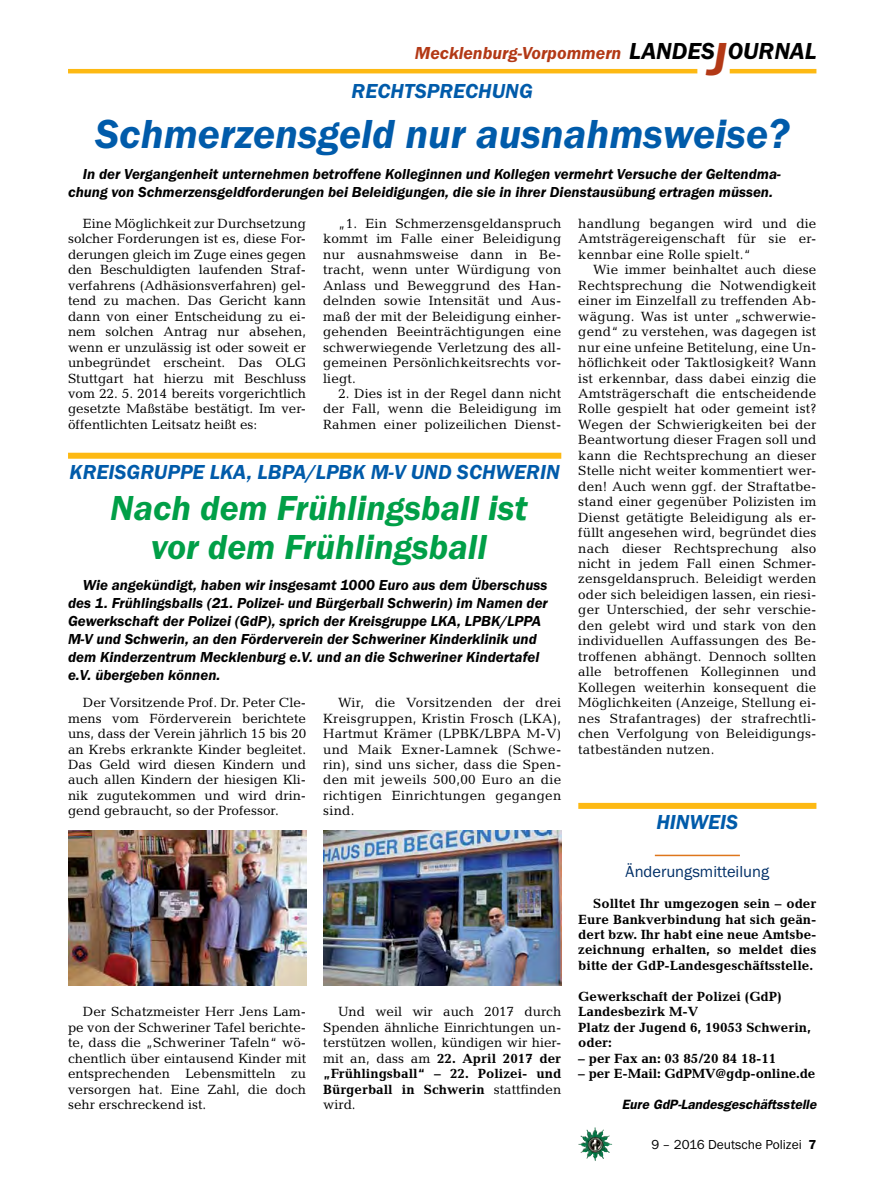
<style>
.page{position:relative;width:893px;height:1191px;background:#fff}
.page>*{position:absolute;margin:0;border:0;box-sizing:border-box;transform-origin:0 0}
._02__HEADLINE_3spalt{font:italic 600 42px "Franklin Gothic Itc T";color:#005baa}
._03__HEADLINE_2spalt{font:italic 600 36px/39px "Franklin Gothic Itc T";color:#009f47;text-align:center}
.t1{font:italic 600 24px "Franklin Gothic Itc T";color:#000}
._01__RUBRIKENZEILE_m{font:italic 600 21px "Franklin Gothic Itc T";color:#005baa}
._01__RUBRIKENZEILE_o{font:italic 600 21px "Franklin Gothic Itc T";color:#005baa}
.t2{font:italic 600 18px "Franklin Gothic Itc T";color:#b33916}
._21__ZÜ_C_2-zeilig{font:16.5px "Franklin Gothic Itc T";color:#002f67}
._08__VORSPANN{font:italic 600 15px/18px "Franklin Gothic Itc T";color:#000}
._09__GRUNDTEXT___Blo{font:13.5px/15.5px "Candida";letter-spacing:.01em;color:#000;text-align:justify}
._09__GRUNDTEXT___Blo-2{font:700 13.5px/15.5px "Candida";color:#000;text-align:justify}
._13__UNTERSCHRIFT_Ar{font:italic 600 13.5px "Franklin Gothic";color:#000}
.t3{font:13.5px "Franklin Gothic Itc T";color:#000}
.s1{font-size:48px;color:#b33916}
.s2{font-weight:700}
.s3{font-weight:600}
</style>
<div class="page">
<img style="left:578px;top:1127px;width:17px;height:25px">
<hr style="left:730px;top:69px;width:86px;height:4px;background:#fdb913">
<hr style="left:68px;top:69px;width:629px;height:4px;background:#fdb913">
<img style="left:68px;top:830px;width:238px;height:155px">
<img style="left:323px;top:830px;width:238px;height:155px">
<hr style="left:655px;top:854px;width:85px;height:2px;background:#de761c">
<div style="left:578px;top:803px;width:238px;height:6px;background:#fdb913"></div>
<div style="left:68px;top:453px;width:493px;height:6px;background:#fdb913"></div>
<h3 class="t2" style="left:415px;top:42px;width:208px">Mecklenburg-Vorpommern</h3>
<p class="_01__RUBRIKENZEILE_o" style="left:352px;top:79px;width:183px">RECHTSPRECHUNG</p>
<h3 class="t1" style="left:629px;top:37px;width:189px">LANDES<span class="s1">J</span>OURNAL</h3>
<p class="_02__HEADLINE_3spalt" style="left:95px;top:109px;width:696px">Schmerzensgeld nur ausnahmsweise?</p>
<p class="_08__VORSPANN" style="left:68px;top:165px;width:714px;text-indent:15px">In der Vergangenheit unternehmen betroffene Kolleginnen und Kollegen vermehrt Versuche der Geltendma&shy;chung von Schmerzensgeldforderungen bei Beleidigungen, die sie in ihrer Dienstausübung ertragen müssen.</p>
<p class="_09__GRUNDTEXT___Blo" style="left:323px;top:216px;width:240px;text-indent:15px">„1. Ein Schmerzensgeldanspruch kommt im Falle einer Beleidigung nur ausnahmsweise dann in Be&shy;tracht, wenn unter Würdigung von Anlass und Beweggrund des Han&shy;delnden sowie Intensität und Aus&shy;maß der mit der Beleidigung einher&shy;gehenden Beeinträchtigungen eine schwerwiegende Verletzung des all&shy;gemeinen Persönlichkeitsrechts vor&shy;liegt.</p>
<p class="_09__GRUNDTEXT___Blo" style="left:323px;top:386px;width:240px;text-indent:15px">2. Dies ist in der Regel dann nicht der Fall, wenn die Beleidigung im Rahmen einer polizeilichen Dienst-</p>
<p class="_09__GRUNDTEXT___Blo" style="left:68px;top:216px;width:240px;text-indent:15px">Eine Möglichkeit zur Durchsetzung solcher Forderungen ist es, diese For&shy;derungen gleich im Zuge eines gegen den Beschuldigten laufenden Straf&shy;verfahrens (Adhäsionsverfahren) gel&shy;tend zu machen. Das Gericht kann dann von einer Entscheidung zu ei&shy;nem solchen Antrag nur absehen, wenn er unzulässig ist oder soweit er unbegründet erscheint. Das OLG Stuttgart hat hierzu mit Beschluss vom 22. 5. 2014 bereits vorgerichtlich gesetzte Maßstäbe bestätigt. Im ver&shy;öffentlichten Leitsatz heißt es:</p>
<p class="_09__GRUNDTEXT___Blo" style="left:578px;top:216px;width:240px">handlung begangen wird und die Amtsträgereigenschaft für sie er&shy;kennbar eine Rolle spielt.“</p>
<p class="_09__GRUNDTEXT___Blo" style="left:578px;top:262px;width:240px;text-indent:15px">Wie immer beinhaltet auch diese Rechtsprechung die Notwendigkeit einer im Einzelfall zu treffenden Ab&shy;wägung. Was ist unter „schwerwie&shy;gend“ zu verstehen, was dagegen ist nur eine unfeine Betitelung, eine Un&shy;höflichkeit oder Taktlosigkeit? Wann ist erkennbar, dass dabei einzig die Amtsträgerschaft die entscheidende Rolle gespielt hat oder gemeint ist?<br>Wegen der Schwierigkeiten bei der Beantwortung dieser Fragen soll und kann die Rechtsprechung an dieser Stelle nicht weiter kommentiert wer&shy;den! Auch wenn ggf. der Straftatbe&shy;stand einer gegenüber Polizisten im Dienst getätigte Beleidigung als er&shy;füllt angesehen wird, begründet dies nach dieser Rechtsprechung also nicht in jedem Fall einen Schmer&shy;zensgeldanspruch. Beleidigt werden oder sich beleidigen lassen, ein riesi&shy;ger Unterschied, der sehr verschie&shy;den gelebt wird und stark von den individuellen Auffassungen des Be&shy;troffenen abhängt. Dennoch sollten alle betroffenen Kolleginnen und Kollegen weiterhin konsequent die Möglichkeiten (Anzeige, Stellung ei&shy;nes Strafantrages) der strafrechtli&shy;chen Verfolgung von Beleidigungs&shy;tatbeständen nutzen.</p>
<p class="_01__RUBRIKENZEILE_m" style="left:70px;top:459px;width:492px">KREISGRUPPE LKA, LBPA/LPBK M-V UND SCHWERIN</p>
<p class="_03__HEADLINE_2spalt" style="left:110px;top:488px;width:419px">Nach dem Frühlingsball ist vor dem Frühlingsball</p>
<p class="_08__VORSPANN" style="left:68px;top:575px;width:481px;text-indent:15px">Wie angekündigt, haben wir insgesamt 1000 Euro aus dem Überschuss des 1. Frühlingsballs (21. Polizei- und Bürgerball Schwerin) im Namen der Gewerkschaft der Polizei (GdP), sprich der Kreisgruppe LKA, LPBK/LPPA M-V und Schwerin, an den Förderverein der Schweriner Kinderklinik und dem Kinderzentrum Mecklenburg e.V. und an die Schweriner Kindertafel e.V. übergeben können.</p>
<p class="_09__GRUNDTEXT___Blo" style="left:323px;top:695px;width:240px;text-indent:15px">Wir, die Vorsitzenden der drei Kreisgruppen, Kristin Frosch (LKA), Hartmut Krämer (LPBK/LBPA M-V) und Maik Exner-Lamnek (Schwe&shy;rin), sind uns sicher, dass die Spen&shy;den mit jeweils 500,00 Euro an die richtigen Einrichtungen gegangen sind.</p>
<p class="_09__GRUNDTEXT___Blo" style="left:68px;top:695px;width:240px;text-indent:15px">Der Vorsitzende Prof. Dr. Peter Cle&shy;mens vom Förderverein berichtete uns, dass der Verein jährlich 15 bis 20 an Krebs erkrankte Kinder begleitet.<br>Das Geld wird diesen Kindern und auch allen Kindern der hiesigen Kli&shy;nik zugutekommen und wird drin&shy;gend gebraucht, so der Professor.</p>
<p class="_01__RUBRIKENZEILE_m" style="left:656px;top:809px;width:83px">HINWEIS</p>
<p class="_09__GRUNDTEXT___Blo" style="left:68px;top:1004px;width:240px;text-indent:15px">Der Schatzmeister Herr Jens Lam&shy;pe von der Schweriner Tafel berichte&shy;te, dass die „Schweriner Tafeln“ wö&shy;chentlich über eintausend Kinder mit entsprechenden Lebensmitteln zu versorgen hat. Eine Zahl, die doch sehr erschreckend ist.</p>
<p class="_09__GRUNDTEXT___Blo" style="left:323px;top:1004px;width:240px;text-indent:15px">Und weil wir auch 2017 durch Spenden ähnliche Einrichtungen un&shy;terstützen wollen, kündigen wir hier&shy;mit an, dass am <span class="s2">22. April 2017 der „Frühlingsball“ – 22. Polizei- und Bürgerball in Schwerin</span> stattfinden wird.</p>
<p class="_21__ZÜ_C_2-zeilig" style="left:626px;top:862px;width:145px">Änderungsmitteilung</p>
<p class="_09__GRUNDTEXT___Blo-2" style="left:578px;top:895px;width:240px;text-indent:15px">Solltet Ihr umgezogen sein – oder Eure Bankverbindung hat sich geän&shy;dert bzw. Ihr habt eine neue Amtsbe&shy;zeichnung erhalten, so meldet dies bitte der GdP-Landesgeschäftsstelle.</p>
<p class="_09__GRUNDTEXT___Blo-2" style="left:578px;top:988px;width:205px">Gewerkschaft der Polizei (GdP)</p>
<p class="_09__GRUNDTEXT___Blo-2" style="left:578px;top:1004px;width:122px">Landesbezirk M-V</p>
<p class="_09__GRUNDTEXT___Blo-2" style="left:578px;top:1019px;width:234px">Platz der Jugend 6, 19053 Schwerin,</p>
<p class="_09__GRUNDTEXT___Blo-2" style="left:578px;top:1034px;width:35px">oder:</p>
<p class="_09__GRUNDTEXT___Blo-2" style="left:578px;top:1050px;width:200px">– per Fax an: 03 85/20 84 18-11</p>
<p class="_09__GRUNDTEXT___Blo-2" style="left:578px;top:1065px;width:239px">– per E-Mail: GdPMV@gdp-online.de</p>
<p class="_13__UNTERSCHRIFT_Ar" style="left:622px;top:1096px;width:196px">Eure GdP-Landesgeschäftsstelle</p>
<p class="t3" style="left:651px;top:1136px;width:167px">9 – 2016 Deutsche Polizei <span class="s3">7</span></p>
</div>
